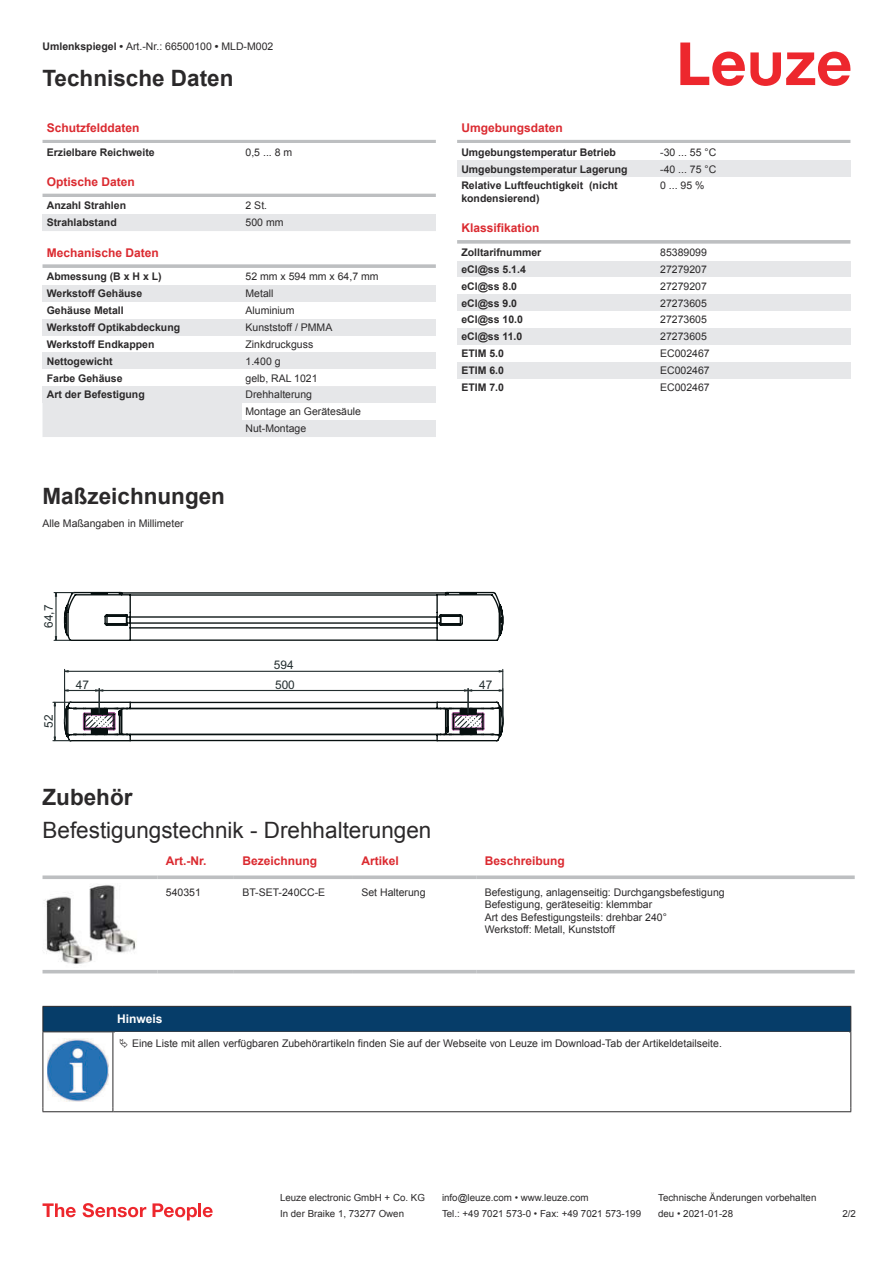
<style>
.page{position:relative;width:893px;height:1263px;background:#fff}
.page>*{position:absolute;margin:0;border:0;box-sizing:border-box;transform-origin:0 0}
.t1{font:700 22.5px "Arial";color:#2b292a}
.t2{font:22.5px "Arial";color:#2b292a}
.t3{font:700 12px "Arial";color:#db2a30}
.t4{font:700 12px "Arial";color:#fff}
.t5{font:11.85px "Arial";color:#222d2e}
.t6{font:10.5px/12.6px "Arial";color:#2b292a}
.t7{font:700 10.5px/12.6px "Arial";color:#2b292a}
.t8{font:9.75px "Arial";color:#2b292a}
.s1{font-weight:700}
</style>
<div class="page">
<svg style="left:680px;top:43px;width:170px;height:43px"></svg>
<div style="left:43px;top:403px;width:199px;height:34px;background:#e6e7e9"></div>
<hr style="left:43px;top:140px;width:393px;height:3px;background:#bdbfc1">
<hr style="left:43px;top:194px;width:393px;height:3px;background:#bdbfc1">
<div style="left:43px;top:214px;width:199px;height:17px;background:#e6e7e9"></div>
<div style="left:242px;top:214px;width:194px;height:17px;background:#e6e7e9"></div>
<svg style="left:43px;top:264px;width:393px;height:4px;background:#c3c5c7"></svg>
<div style="left:43px;top:285px;width:199px;height:17px;background:#e6e7e9"></div>
<div style="left:242px;top:285px;width:194px;height:17px;background:#e6e7e9"></div>
<div style="left:43px;top:319px;width:199px;height:17px;background:#e6e7e9"></div>
<div style="left:242px;top:319px;width:194px;height:17px;background:#e6e7e9"></div>
<div style="left:43px;top:352px;width:199px;height:17px;background:#e6e7e9"></div>
<div style="left:242px;top:352px;width:194px;height:17px;background:#e6e7e9"></div>
<div style="left:43px;top:386px;width:199px;height:17px;background:#e6e7e9"></div>
<div style="left:242px;top:386px;width:194px;height:51px;background:#e6e7e9"></div>
<div style="left:242px;top:403px;width:194px;height:17px;background:#fff"></div>
<svg style="left:43px;top:973px;width:812px;height:1px"></svg>
<svg style="left:43px;top:875px;width:114px;height:4px"></svg>
<svg style="left:157px;top:875px;width:77px;height:4px"></svg>
<svg style="left:234px;top:875px;width:119px;height:4px"></svg>
<svg style="left:353px;top:875px;width:123px;height:4px"></svg>
<svg style="left:476px;top:875px;width:379px;height:4px;background:#c5c6c8"></svg>
<hr style="left:43px;top:970px;width:114px;height:3px;background:#bdbfc1">
<hr style="left:157px;top:970px;width:77px;height:3px;background:#bdbfc1">
<hr style="left:234px;top:970px;width:119px;height:3px;background:#bdbfc1">
<hr style="left:353px;top:970px;width:123px;height:3px;background:#bdbfc1">
<hr style="left:476px;top:970px;width:379px;height:3px;background:#bdbfc1">
<img style="left:44px;top:885px;width:93px;height:80px">
<div style="left:43px;top:1006px;width:808px;height:26px;background:#063d69"></div>
<hr style="left:113px;top:1031px;width:738px;height:1px;background:#2b292a">
<hr style="left:43px;top:1032px;width:1px;height:75px;background:#2b292a">
<hr style="left:113px;top:1032px;width:1px;height:75px;background:#2b292a">
<hr style="left:850px;top:1032px;width:1px;height:75px;background:#2b292a">
<hr style="left:43px;top:1111px;width:70px;height:1px;background:#2b292a">
<hr style="left:113px;top:1111px;width:738px;height:1px;background:#2b292a">
<img style="left:47px;top:1038px;width:61px;height:63px">
<hr style="left:457px;top:140px;width:393px;height:3px;background:#bdbfc1">
<div style="left:457px;top:160px;width:200px;height:17px;background:#e6e7e9"></div>
<div style="left:657px;top:160px;width:193px;height:17px;background:#e6e7e9"></div>
<svg style="left:457px;top:240px;width:393px;height:4px;background:#c3c5c7"></svg>
<div style="left:457px;top:261px;width:200px;height:16px;background:#e6e7e9"></div>
<div style="left:657px;top:261px;width:193px;height:16px;background:#e6e7e9"></div>
<div style="left:457px;top:294px;width:200px;height:17px;background:#e6e7e9"></div>
<div style="left:657px;top:294px;width:193px;height:17px;background:#e6e7e9"></div>
<div style="left:457px;top:328px;width:200px;height:17px;background:#e6e7e9"></div>
<div style="left:657px;top:328px;width:193px;height:17px;background:#e6e7e9"></div>
<div style="left:457px;top:362px;width:200px;height:17px;background:#e6e7e9"></div>
<div style="left:657px;top:362px;width:193px;height:17px;background:#e6e7e9"></div>
<svg style="left:43px;top:1203px;width:33px;height:14px"></svg>
<svg style="left:83px;top:1203px;width:63px;height:14px"></svg>
<svg style="left:153px;top:1203px;width:44px;height:17px"></svg>
<hr style="left:198px;top:1203px;width:3px;height:14px;background:#ed272d">
<svg style="left:203px;top:1207px;width:10px;height:10px"></svg>
<svg style="left:65px;top:670px;width:433px;height:17px"></svg>
<hr style="left:64px;top:669px;width:1px;height:52px;background:#222d2e">
<hr style="left:502px;top:669px;width:1px;height:52px;background:#222d2e">
<hr style="left:68px;top:671px;width:431px;height:1px;background:#222d2e">
<svg style="left:65px;top:669px;width:5px;height:4px"></svg>
<svg style="left:498px;top:669px;width:5px;height:4px"></svg>
<svg style="left:54px;top:592px;width:449px;height:49px"></svg>
<svg style="left:53px;top:687px;width:450px;height:54px"></svg>
<p class="t6" style="left:43px;top:41px;width:232px"><span class="s1">Umlenkspiegel •</span> Art.-Nr.: 66500100 <span class="s1">•</span> MLD-M002</p>
<h1 class="t1" style="left:43px;top:70px;width:192px">Technische Daten</h1>
<p class="t3" style="left:47px;top:123px;width:94px">Schutzfelddaten</p>
<p class="t7" style="left:47px;top:147px;width:109px">Erzielbare Reichweite</p>
<p class="t6" style="left:246px;top:147px;width:48px">0,5 ... 8 m</p>
<p class="t3" style="left:47px;top:177px;width:90px">Optische Daten</p>
<p class="t7" style="left:47px;top:200px;width:81px">Anzahl Strahlen</p>
<p class="t6" style="left:246px;top:200px;width:23px">2 St.</p>
<p class="t7" style="left:47px;top:217px;width:72px">Strahlabstand</p>
<p class="t6" style="left:246px;top:217px;width:39px">500 mm</p>
<p class="t3" style="left:47px;top:248px;width:114px">Mechanische Daten</p>
<p class="t7" style="left:47px;top:271px;width:116px">Abmessung (B x H x L)</p>
<p class="t6" style="left:246px;top:271px;width:135px">52 mm x 594 mm x 64,7 mm</p>
<p class="t7" style="left:47px;top:288px;width:97px">Werkstoff Gehäuse</p>
<p class="t6" style="left:246px;top:288px;width:30px">Metall</p>
<p class="t7" style="left:47px;top:305px;width:79px">Gehäuse Metall</p>
<p class="t6" style="left:246px;top:305px;width:51px">Aluminium</p>
<p class="t7" style="left:47px;top:322px;width:135px">Werkstoff Optikabdeckung</p>
<p class="t6" style="left:246px;top:322px;width:88px">Kunststoff / PMMA</p>
<p class="t7" style="left:47px;top:339px;width:109px">Werkstoff Endkappen</p>
<p class="t6" style="left:246px;top:339px;width:69px">Zinkdruckguss</p>
<p class="t7" style="left:47px;top:356px;width:67px">Nettogewicht</p>
<p class="t6" style="left:246px;top:356px;width:37px">1.400 g</p>
<p class="t7" style="left:47px;top:373px;width:77px">Farbe Gehäuse</p>
<p class="t6" style="left:246px;top:373px;width:73px">gelb, RAL 1021</p>
<p class="t7" style="left:47px;top:389px;width:100px">Art der Befestigung</p>
<p class="t6" style="left:246px;top:387px;width:117px;line-height:17px">Drehhalterung<br>Montage an Gerätesäule<br>Nut-Montage</p>
<h1 class="t1" style="left:43px;top:488px;width:184px">Maßzeichnungen</h1>
<p class="t6" style="left:43px;top:518px;width:143px">Alle Maßangaben in Millimeter</p>
<p class="t5" style="left:44px;top:628px;width:25px;rotate:-90deg">64,7</p>
<p class="t5" style="left:274px;top:661px;width:21px">594</p>
<p class="t3" style="left:461px;top:123px;width:103px">Umgebungsdaten</p>
<p class="t7" style="left:461px;top:147px;width:156px">Umgebungstemperatur Betrieb</p>
<p class="t6" style="left:660px;top:147px;width:58px">-30 ... 55 °C</p>
<p class="t7" style="left:461px;top:164px;width:168px">Umgebungstemperatur Lagerung</p>
<p class="t6" style="left:660px;top:164px;width:58px">-40 ... 75 °C</p>
<p class="t7" style="left:461px;top:180px;width:158px">Relative Luftfeuchtigkeit (nicht kondensierend)</p>
<p class="t6" style="left:660px;top:180px;width:46px">0 ... 95 %</p>
<p class="t3" style="left:461px;top:224px;width:80px">Klassifikation</p>
<p class="t7" style="left:461px;top:247px;width:81px">Zolltarifnummer</p>
<p class="t6" style="left:660px;top:247px;width:48px">85389099</p>
<p class="t7" style="left:461px;top:264px;width:66px">eCl@ss 5.1.4</p>
<p class="t6" style="left:660px;top:264px;width:48px">27279207</p>
<p class="t7" style="left:461px;top:281px;width:57px">eCl@ss 8.0</p>
<p class="t6" style="left:660px;top:281px;width:48px">27279207</p>
<p class="t7" style="left:461px;top:298px;width:57px">eCl@ss 9.0</p>
<p class="t6" style="left:660px;top:298px;width:48px">27273605</p>
<p class="t7" style="left:461px;top:314px;width:63px">eCl@ss 10.0</p>
<p class="t6" style="left:660px;top:314px;width:48px">27273605</p>
<p class="t7" style="left:461px;top:331px;width:63px">eCl@ss 11.0</p>
<p class="t6" style="left:660px;top:331px;width:48px">27273605</p>
<p class="t7" style="left:461px;top:348px;width:44px">ETIM 5.0</p>
<p class="t6" style="left:660px;top:348px;width:51px">EC002467</p>
<p class="t7" style="left:461px;top:365px;width:44px">ETIM 6.0</p>
<p class="t6" style="left:660px;top:365px;width:51px">EC002467</p>
<p class="t7" style="left:461px;top:382px;width:44px">ETIM 7.0</p>
<p class="t6" style="left:660px;top:382px;width:51px">EC002467</p>
<p class="t5" style="left:44px;top:727px;width:15px;rotate:-90deg">52</p>
<p class="t5" style="left:275px;top:680px;width:21px">500</p>
<p class="t5" style="left:76px;top:680px;width:15px">47</p>
<p class="t5" style="left:479px;top:680px;width:15px">47</p>
<h1 class="t1" style="left:43px;top:788px;width:92px">Zubehör</h1>
<h1 class="t2" style="left:43px;top:822px;width:390px">Befestigungstechnik - Drehhalterungen</h1>
<p class="t3" style="left:166px;top:856px;width:42px">Art.-Nr.</p>
<p class="t3" style="left:242px;top:856px;width:76px">Bezeichnung</p>
<p class="t3" style="left:361px;top:856px;width:39px">Artikel</p>
<p class="t3" style="left:485px;top:856px;width:82px">Beschreibung</p>
<p class="t6" style="left:166px;top:886px;width:37px">540351</p>
<p class="t6" style="left:242px;top:886px;width:84px">BT-SET-240CC-E</p>
<p class="t6" style="left:361px;top:886px;width:66px">Set Halterung</p>
<p class="t6" style="left:485px;top:886px;width:241px">Befestigung, anlagenseitig: Durchgangsbefestigung Befestigung, geräteseitig: klemmbar<br>Art des Befestigungsteils: drehbar 240°<br>Werkstoff: Metall, Kunststoff</p>
<p class="t4" style="left:117px;top:1014px;width:47px">Hinweis</p>
<p class="t6" style="left:132px;top:1037px;width:591px">Eine Liste mit allen verfügbaren Zubehörartikeln finden Sie auf der Webseite von Leuze im Download-Tab der Artikeldetailseite.</p>
<p class="t8" style="left:280px;top:1194px;width:146px">Leuze electronic GmbH + Co. KG</p>
<p class="t8" style="left:442px;top:1194px;width:148px">info@leuze.com • www.leuze.com</p>
<p class="t8" style="left:658px;top:1194px;width:160px">Technische Änderungen vorbehalten</p>
<p class="t8" style="left:280px;top:1210px;width:126px">In der Braike 1, 73277 Owen</p>
<p class="t8" style="left:442px;top:1210px;width:201px">Tel.: +49 7021 573-0 • Fax: +49 7021 573-199</p>
<p class="t8" style="left:658px;top:1210px;width:76px">deu • 2021-01-28</p>
<p class="t8" style="left:842px;top:1210px;width:15px">2 /2</p>
</div>
